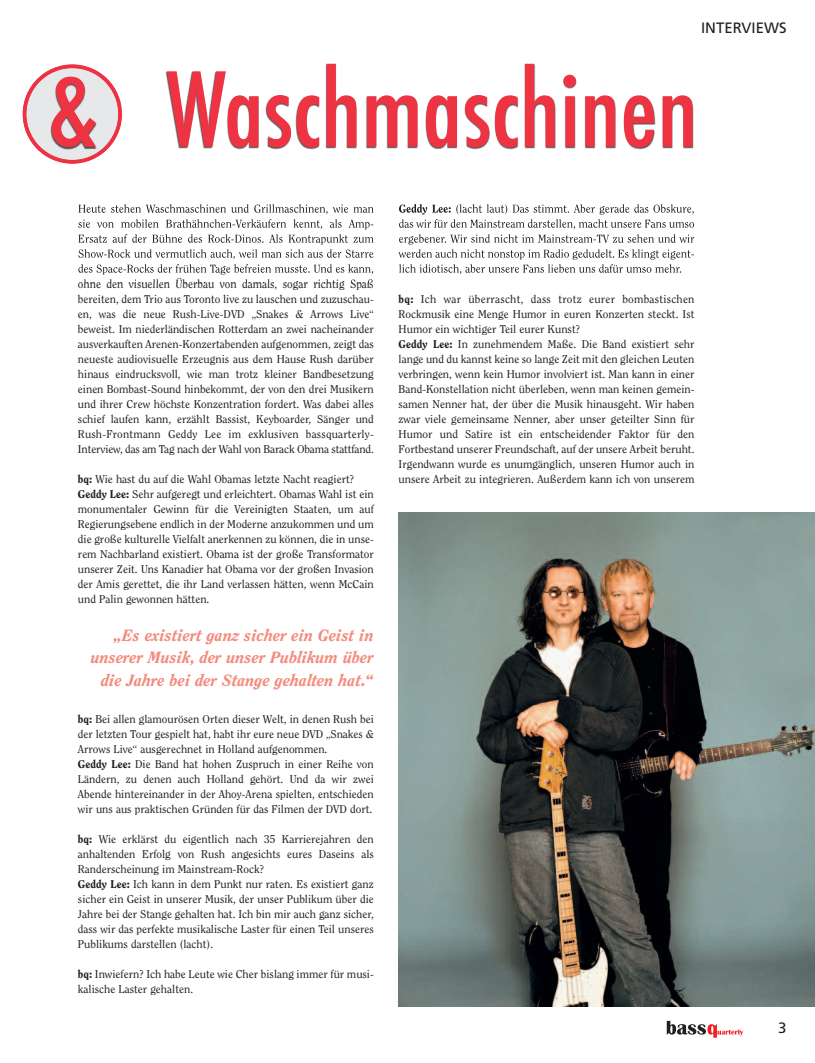
<style>
.page{position:relative;width:815px;height:1063px;background:#fff}
.page>*{position:absolute;margin:0;border:0;box-sizing:border-box;transform-origin:0 0}
.t1{font:500 condensed 100px "Futura";color:#ee3343}
.t2{font:italic 800 16.25px/22.5px "Clearface Std";color:#f48c7d;text-align:right}
.t3{font:15px "Frutiger";color:#231f20}
.t4{font:11.25px/15px "Clearface Std";color:#231f20}
.s1{font-weight:800}
</style>
<div class="page">
<svg style="left:667px;top:1021px;width:76px;height:17px"></svg>
<img style="left:22px;top:64px;width:673px;height:219px">
<img style="left:23px;top:64px;width:99px;height:100px">
<img style="left:78px;top:204px;width:77px;height:9px">
<img style="left:78px;top:219px;width:74px;height:9px">
<img style="left:78px;top:234px;width:59px;height:9px">
<img style="left:78px;top:249px;width:73px;height:9px">
<img style="left:78px;top:264px;width:66px;height:10px">
<img style="left:78px;top:279px;width:69px;height:4px">
<img style="left:399px;top:204px;width:52px;height:11px">
<img style="left:456px;top:204px;width:69px;height:10px">
<img style="left:399px;top:219px;width:56px;height:9px">
<img style="left:399px;top:234px;width:60px;height:11px">
<img style="left:398px;top:249px;width:65px;height:9px">
<img style="left:399px;top:264px;width:60px;height:9px">
<img style="left:398px;top:513px;width:417px;height:493px">
<h3 class="t3" style="left:701px;top:21px;width:87px">INTERVIEWS</h3>
<h1 class="t1" style="left:47px;top:54px;width:652px">&amp; Waschmaschinen</h1>
<p class="t4" style="left:78px;top:277px;width:297px;text-align:justify">ohne den visuellen Überbau von damals, sogar richtig Spaß bereiten, dem Trio aus Toronto live zu lauschen und zuzuschau&shy;en, was die neue Rush-Live-DVD „Snakes &amp; Arrows Live“ beweist. Im niederländischen Rotterdam an zwei nacheinander ausverkauften Arenen-Konzertabenden aufgenommen, zeigt das neueste audiovisuelle Erzeugnis aus dem Hause Rush darüber hinaus eindrucksvoll, wie man trotz kleiner Bandbesetzung einen Bombast-Sound hinbekommt, der von den drei Musikern und ihrer Crew höchste Konzentration fordert. Was dabei alles schief laufen kann, erzählt Bassist, Keyboarder, Sänger und Rush-Frontmann Geddy Lee im exklusiven bassquarterly-Interview, das am Tag nach der Wahl von Barack Obama stattfand.</p>
<p class="t4" style="left:78px;top:472px;width:297px"><span class="s1">bq:</span> Wie hast du auf die Wahl Obamas letzte Nacht reagiert?<br><span class="s1">Geddy Lee:</span> Sehr aufgeregt und erleichtert. Obamas Wahl ist ein monumentaler Gewinn für die Vereinigten Staaten, um auf Regierungsebene endlich in der Moderne anzukommen und um die große kulturelle Vielfalt anerkennen zu können, die in unse&shy;rem Nachbarland existiert. Obama ist der große Transformator unserer Zeit. Uns Kanadier hat Obama vor der großen Invasion der Amis gerettet, die ihr Land verlassen hätten, wenn McCain und Palin gewonnen hätten.</p>
<h2 class="t2" style="left:91px;top:625px;width:284px">„Es existiert ganz sicher ein Geist in unserer Musik, der unser Publikum über die Jahre bei der Stange gehalten hat.“</h2>
<p class="t4" style="left:78px;top:712px;width:297px"><span class="s1">bq:</span> Bei allen glamourösen Orten dieser Welt, in denen Rush bei der letzten Tour gespielt hat, habt ihr eure neue DVD „Snakes &amp; Arrows Live“ ausgerechnet in Holland aufgenommen.<br><span class="s1">Geddy Lee:</span> Die Band hat hohen Zuspruch in einer Reihe von Ländern, zu denen auch Holland gehört. Und da wir zwei Abende hintereinander in der Ahoy-Arena spielten, entschieden wir uns aus praktischen Gründen für das Filmen der DVD dort.</p>
<p class="t4" style="left:78px;top:832px;width:297px"><span class="s1">bq:</span> Wie erklärst du eigentlich nach 35 Karrierejahren den anhaltenden Erfolg von Rush angesichts eures Daseins als Randerscheinung im Mainstream-Rock?<br><span class="s1">Geddy Lee:</span> Ich kann in dem Punkt nur raten. Es existiert ganz sicher ein Geist in unserer Musik, der unser Publikum über die Jahre bei der Stange gehalten hat. Ich bin mir auch ganz sicher, dass wir das perfekte musikalische Laster für einen Teil unseres Publikums darstellen (lacht).</p>
<p class="t4" style="left:78px;top:967px;width:297px"><span class="s1">bq:</span> Inwiefern? Ich habe Leute wie Cher bislang immer für musi&shy;kalische Laster gehalten.</p>
<p class="t4" style="left:399px;top:292px;width:297px"><span class="s1">bq:</span> Ich war überrascht, dass trotz eurer bombastischen Rockmusik eine Menge Humor in euren Konzerten steckt. Ist Humor ein wichtiger Teil eurer Kunst?<br><span class="s1">Geddy Lee:</span> In zunehmendem Maße. Die Band existiert sehr lange und du kannst keine so lange Zeit mit den gleichen Leuten verbringen, wenn kein Humor involviert ist. Man kann in einer Band-Konstellation nicht überleben, wenn man keinen gemein&shy;samen Nenner hat, der über die Musik hinausgeht. Wir haben zwar viele gemeinsame Nenner, aber unser geteilter Sinn für Humor und Satire ist ein entscheidender Faktor für den Fortbestand unserer Freundschaft, auf der unsere Arbeit beruht.<br>Irgendwann wurde es unumgänglich, unseren Humor auch in unsere Arbeit zu integrieren. Außerdem kann ich von unserem</p>
<h3 class="t3" style="left:778px;top:1022px;width:10px">3</h3>
</div>
